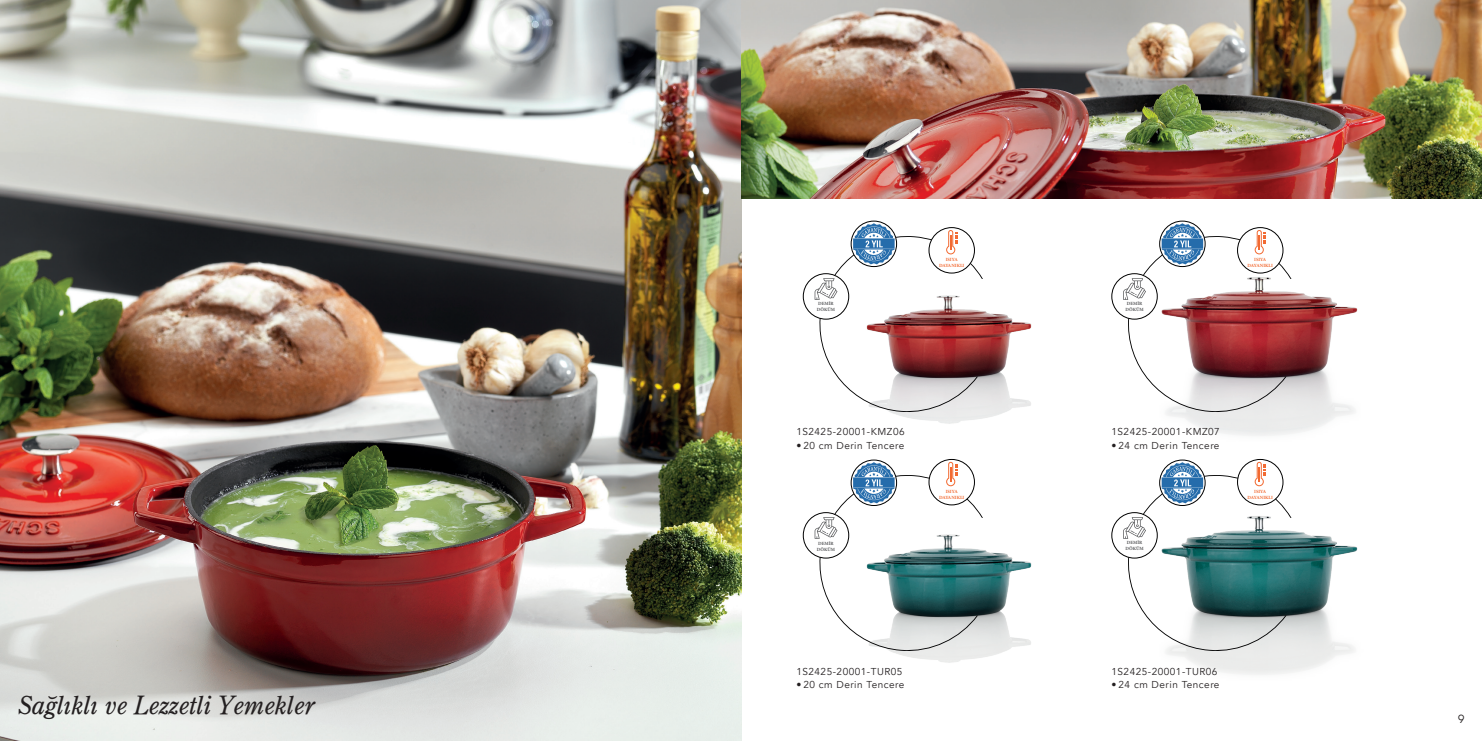
<style>
.page{position:relative;width:1482px;height:741px;background:#fff}
.page>*{position:absolute;margin:0;border:0;box-sizing:border-box;transform-origin:0 0}
.t1{font:italic 25px "TR Centurion Old";color:#231f20}
.t2{font:11.25px "Avant Gar Turk";color:#231f20}
.t3{font:10px "Avenir";letter-spacing:.05em;color:#231f20}
.t4{font:700 4.75px/5.8px "Minion Pro";color:#f26a32;text-align:center}
.t5{font:700 4.75px/5.8px "Minion Pro";color:#57585a}
</style>
<div class="page">
<img style="left:0;top:0;width:741px;height:741px">
<img style="left:741px;top:0;width:740px;height:198px">
<img style="left:1166px;top:459px;width:192px;height:216px">
<img style="left:1127px;top:192px;width:258px;height:244px">
<img style="left:863px;top:459px;width:169px;height:204px">
<img style="left:815px;top:196px;width:258px;height:228px">
<svg style="left:1111px;top:512px;width:46px;height:46px"></svg>
<svg style="left:1111px;top:274px;width:46px;height:45px"></svg>
<svg style="left:803px;top:512px;width:45px;height:46px"></svg>
<svg style="left:1122px;top:223px;width:169px;height:191px"></svg>
<svg style="left:814px;top:223px;width:168px;height:191px"></svg>
<svg style="left:814px;top:462px;width:168px;height:191px"></svg>
<svg style="left:1122px;top:462px;width:169px;height:191px"></svg>
<h1 class="t1" style="left:18px;top:688px;width:298px">Sağlıklı ve Lezzetli Yemekler</h1>
<p class="t4" style="left:938px;top:257px;width:27px">ISIYA<br>DAYANIKLI</p>
<p class="t4" style="left:1247px;top:257px;width:27px">ISIYA<br>DAYANIKLI</p>
<p class="t5" style="left:816px;top:301px;width:20px">DEMİR<br>DÖKÜM</p>
<p class="t5" style="left:1125px;top:301px;width:20px">DEMİR<br>DÖKÜM</p>
<p class="t3" style="left:796px;top:426px;width:110px">1S2425-20001-KMZ06</p>
<p class="t3" style="left:1111px;top:426px;width:110px">1S2425-20001-KMZ07</p>
<p class="t3" style="left:796px;top:439px;width:109px">• 20 cm Derin Tencere</p>
<p class="t3" style="left:1111px;top:439px;width:109px">• 24 cm Derin Tencere</p>
<p class="t4" style="left:938px;top:488px;width:27px">ISIYA<br>DAYANIKLI</p>
<p class="t4" style="left:1247px;top:488px;width:27px">ISIYA<br>DAYANIKLI</p>
<p class="t5" style="left:816px;top:541px;width:20px">DEMİR<br>DÖKÜM</p>
<p class="t5" style="left:1125px;top:539px;width:20px">DEMİR<br>DÖKÜM</p>
<p class="t3" style="left:796px;top:665px;width:107px">1S2425-20001-TUR05</p>
<p class="t3" style="left:1111px;top:665px;width:107px">1S2425-20001-TUR06</p>
<p class="t3" style="left:796px;top:678px;width:109px">• 20 cm Derin Tencere</p>
<p class="t3" style="left:1111px;top:678px;width:109px">• 24 cm Derin Tencere</p>
<p class="t2" style="left:1457px;top:712px;width:8px">9</p>
</div>
